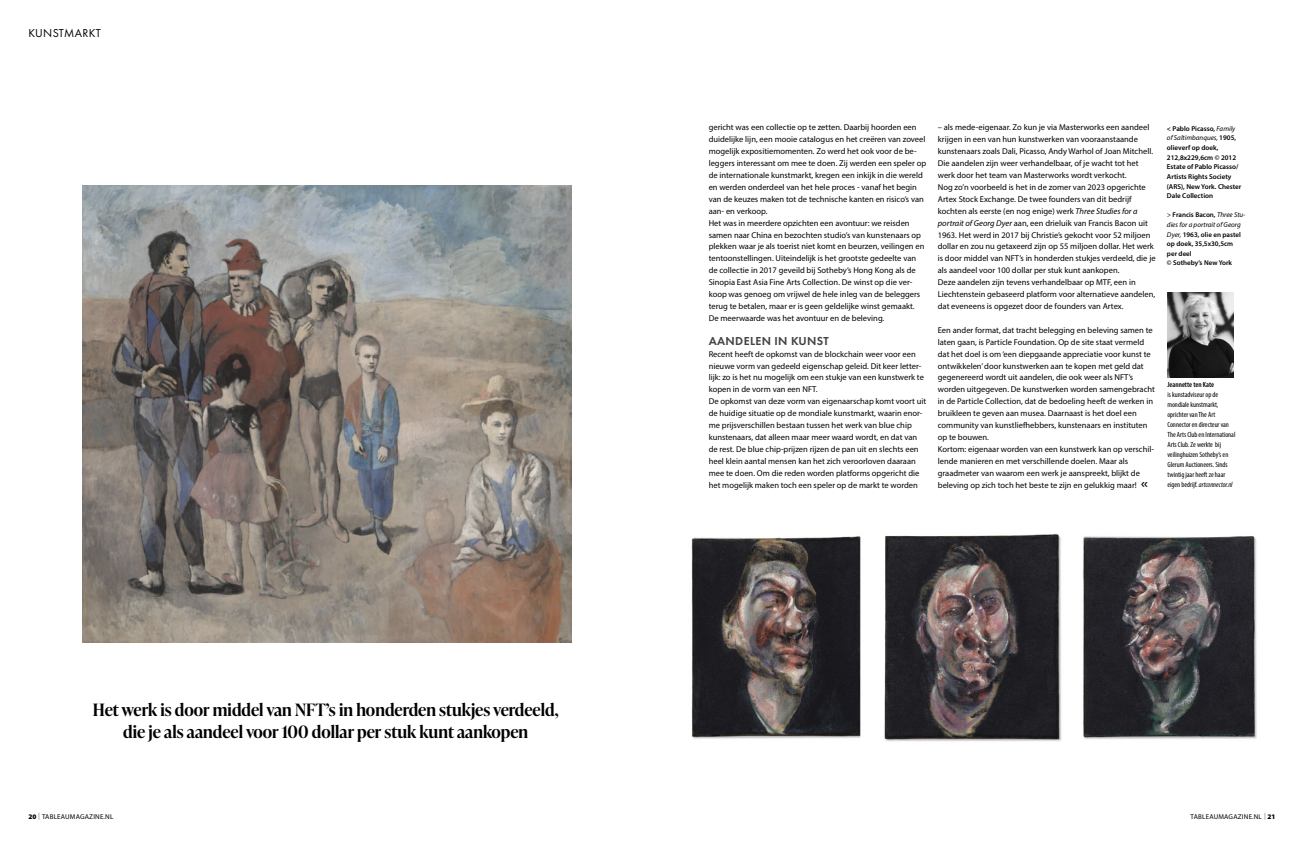
<style>
.page{position:relative;width:1304px;height:842px;background:#fff}
.page>*{position:absolute;margin:0;border:0;box-sizing:border-box;transform-origin:0 0}
.BIJSCHRIFT_SEMIBOLD{font:600 17px/22px "Ivy Presto Headline";color:#000;text-align:center}
.BROOD_MYRIAD{font:600 12px "Futura PT";letter-spacing:.03em;color:#434244}
.t1{font:11.9px "Futura PT";letter-spacing:.03em;color:#000}
.BROOD_MYRIAD-2{font:8.5px/11.9px "Myriad Pro";color:#000}
.BIOGRAFIE{font:condensed 7.5px/10px "Myriad Pro";color:#000}
.BIJSCHRIFT_BOLD{font:600 7.1px/9.6px "Myriad Pro";color:#000;text-align:justify}
.BIJSCHRIFT_BOLD-2{font:italic 7.1px "Myriad Pro";color:#000}
.BIJSCHRIFT_BOLD-3{font:600 7px/9.6px "Myriad Pro";color:#000}
.t2{font:7px "Myriad Pro";letter-spacing:.03em;color:#000}
.s1{font-style:italic}
.s2{font-size:7px}
.s3{font-weight:400;font-style:italic}
.s4{font-weight:400;font-style:italic;font-size:7.1px}
.s5{font-size:7.1px}
.s6{font-weight:600}
.s7{font-weight:900}
.s8{font-stretch:semi-expanded;color:#6d6e70}
</style>
<div class="page">
<img style="left:1167px;top:293px;width:67px;height:84px">
<img style="left:82px;top:186px;width:490px;height:456px">
<img style="left:691px;top:533px;width:566px;height:209px">
<h3 class="t1" style="left:28px;top:26px;width:74px">KUNSTMARKT</h3>
<p class="BIJSCHRIFT_SEMIBOLD" style="left:93px;top:698px;width:467px">Het werk is door middel van NFT’s in honderden stukjes verdeeld, die je als aandeel voor 100 dollar per stuk kunt aankopen</p>
<p class="BROOD_MYRIAD-2" style="left:709px;top:121px;width:219px">gericht was een collectie op te zetten. Daarbij hoorden een duidelijke lijn, een mooie catalogus en het creëren van zoveel mogelijk expositiemomenten. Zo werd het ook voor de be&shy;leggers interessant om mee te doen. Zij werden een speler op de internationale kunstmarkt, kregen een inkijk in die wereld en werden onderdeel van het hele proces - vanaf het begin van de keuzes maken tot de technische kanten en risico’s van aan- en verkoop.</p>
<p class="BROOD_MYRIAD-2" style="left:709px;top:217px;width:217px">Het was in meerdere opzichten een avontuur: we reisden samen naar China en bezochten studio’s van kunstenaars op plekken waar je als toerist niet komt en beurzen, veilingen en tentoonstellingen. Uiteindelijk is het grootste gedeelte van de collectie in 2017 geveild bij Sotheby’s Hong Kong als de Sinopia East Asia Fine Arts Collection. De winst op die ver&shy;koop was genoeg om vrijwel de hele inleg van de beleggers terug te betalen, maar er is geen geldelijke winst gemaakt.</p>
<p class="BROOD_MYRIAD-2" style="left:709px;top:312px;width:177px">De meerwaarde was het avontuur en de beleving.</p>
<p class="BROOD_MYRIAD" style="left:709px;top:333px;width:122px">AANDELEN IN KUNST</p>
<p class="BROOD_MYRIAD-2" style="left:709px;top:348px;width:219px">Recent heeft de opkomst van de blockchain weer voor een nieuwe vorm van gedeeld eigenschap geleid. Dit keer letter&shy;lijk: zo is het nu mogelijk om een stukje van een kunstwerk te kopen in de vorm van een NFT.<br>De opkomst van deze vorm van eigenaarschap komt voort uit de huidige situatie op de mondiale kunstmarkt, waarin enor&shy;me prijsverschillen bestaan tussen het werk van blue chip kunstenaars, dat alleen maar meer waard wordt, en dat van de rest. De blue chip-prijzen rijzen de pan uit en slechts een heel klein aantal mensen kan het zich veroorloven daaraan mee te doen. Om die reden worden platforms opgericht die het mogelijk maken toch een speler op de markt te worden</p>
<p class="BROOD_MYRIAD-2" style="left:938px;top:121px;width:217px">– als mede-eigenaar. Zo kun je via Masterworks een aandeel krijgen in een van hun kunstwerken van vooraanstaande kunstenaars zoals Dali, Picasso, Andy Warhol of Joan Mitchell.<br>Die aandelen zijn weer verhandelbaar, of je wacht tot het werk door het team van Masterworks wordt verkocht.</p>
<p class="BROOD_MYRIAD-2" style="left:938px;top:181px;width:209px">Nog zo’n voorbeeld is het in de zomer van 2023 opgerichte<br>Artex Stock Exchange. De twee founders van dit bedrijf</p>
<p class="BROOD_MYRIAD-2" style="left:938px;top:205px;width:219px">kochten als eerste (en nog enige) werk <span class="s1">Three Studies for a portrait of Georg Dyer</span> aan, een drieluik van Francis Bacon uit 1963. Het werd in 2017 bij Christie’s gekocht voor 52 miljoen dollar en zou nu getaxeerd zijn op 55 miljoen dollar. Het werk is door middel van NFT’s in honderden stukjes verdeeld, die je als aandeel voor 100 dollar per stuk kunt aankopen.</p>
<p class="BROOD_MYRIAD-2" style="left:938px;top:276px;width:219px">Deze aandelen zijn tevens verhandelbaar op MTF, een in<br>Liechtenstein gebaseerd platform voor alternatieve aandelen, dat eveneens is opgezet door de founders van Artex.</p>
<p class="BROOD_MYRIAD-2" style="left:938px;top:324px;width:219px">Een ander format, dat tracht belegging en beleving samen te laten gaan, is Particle Foundation. Op de site staat vermeld dat het doel is om ‘een diepgaande appreciatie voor kunst te ontwikkelen’ door kunstwerken aan te kopen met geld dat gegenereerd wordt uit aandelen, die ook weer als NFT’s worden uitgegeven. De kunstwerken worden samengebracht in de Particle Collection, dat de bedoeling heeft de werken in bruikleen te geven aan musea. Daarnaast is het doel een community van kunstliefhebbers, kunstenaars en instituten op te bouwen.</p>
<p class="BROOD_MYRIAD-2" style="left:938px;top:443px;width:218px">Kortom: eigenaar worden van een kunstwerk kan op verschil&shy;lende manieren en met verschillende doelen. Maar als graadmeter van waarom een werk je aanspreekt, blijkt de beleving op zich toch het beste te zijn en gelukkig maar!</p>
<p class="BIJSCHRIFT_BOLD" style="left:1167px;top:123px;width:71px"><span class="s2">&lt;</span> Pablo Picasso, <span class="s3">Family of Saltimbanques,</span> 1905, olieverf op doek,</p>
<p class="BIJSCHRIFT_BOLD" style="left:1167px;top:152px;width:76px;text-align:left">212,8x229,6cm © 2012<br>Estate of Pablo Picasso/<br>Artists Rights Society (ARS), New York. Chester<br>Dale Collection</p>
<p class="BIJSCHRIFT_BOLD-3" style="left:1167px;top:210px;width:80px"><span class="s4">&gt;</span> Francis Bacon, <span class="s4">Three Stu-</span></p>
<p class="BIJSCHRIFT_BOLD-2" style="left:1167px;top:220px;width:75px">dies for a portrait of Georg</p>
<p class="BIJSCHRIFT_BOLD-3" style="left:1167px;top:229px;width:75px"><span class="s4">Dyer,</span> <span class="s5">1963,</span> olie en pastel op doek, 35,5x30,5cm per deel<br>© Sotheby’s New York</p>
<p class="BIOGRAFIE" style="left:1167px;top:380px;width:70px"><span class="s6">Jeannette ten Kate<br></span>is kunstadviseur op de mondiale kunstmarkt, oprichter van The Art<br>Connector en directeur van<br>The Arts Club en International<br>Arts Club. Ze werkte bij veilinghuizen Sotheby’s en<br>Glerum Auctioneers. Sinds twintig jaar heeft ze haar eigen bedrijf. <span class="s1">artconnector.nl</span></p>
<p class="t2" style="left:28px;top:812px;width:87px"><span class="s7">20</span> <span class="s8">|</span> TABLEAUMAGAZINE.NL</p>
<p class="t2" style="left:1191px;top:812px;width:87px">TABLEAUMAGAZINE.NL <span class="s8">|</span> <span class="s7">21</span></p>
</div>
